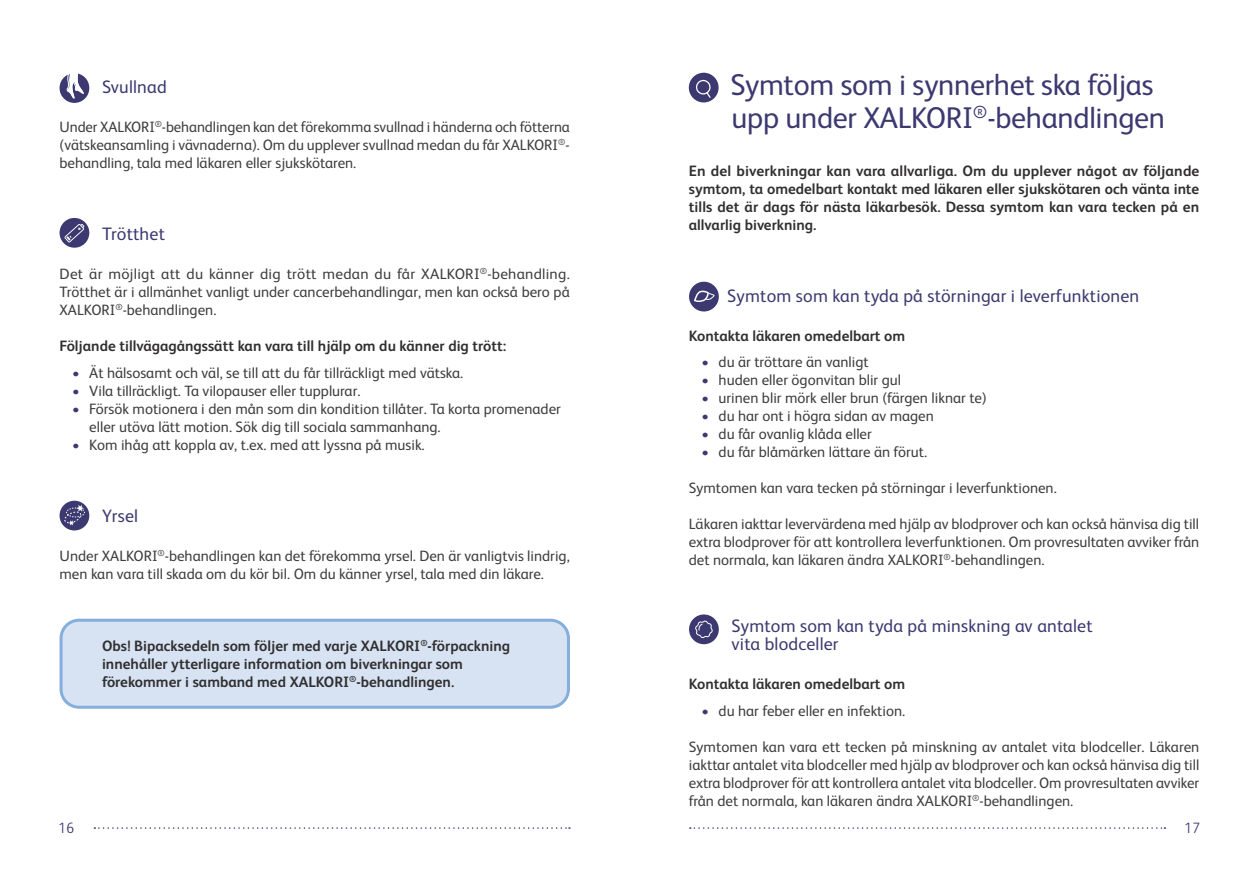
<style>
.page{position:relative;width:1259px;height:893px;background:#fff}
.page>*{position:absolute;margin:0;border:0;box-sizing:border-box;transform-origin:0 0}
._02_pääotsikko{font:30px/33px "FS Albert";letter-spacing:-.01em;color:#3c3970}
._03_väliotsikko{font:18px/18px "FS Albert";letter-spacing:.01em;color:#3c3970}
._01_leipis{font:15px/18px "FS Albert";color:#3e3e3f;text-align:justify}
._01_leipis-2{font:700 15px/18px "FS Albert";color:#312f30;text-align:justify}
.t1{font:300 15px "FS Albert";color:#3c3970}
.s1{color:#3c3970}
</style>
<div class="page">
<svg style="left:690px;top:827px;width:475px;height:2px"></svg>
<svg style="left:94px;top:827px;width:476px;height:2px"></svg>
<div style="left:61px;top:620px;width:507px;height:87px;background:#d7e3f3;border-radius:18px"></div>
<div style="left:60px;top:619px;width:510px;height:90px;border:3px solid #85aedc;border-radius:18px"></div>
<svg style="left:59px;top:218px;width:31px;height:30px"></svg>
<div style="left:60px;top:501px;width:29px;height:29px;background:#3c3970;border-radius:50%"></div>
<svg style="left:64px;top:505px;width:21px;height:20px"></svg>
<div style="left:60px;top:73px;width:29px;height:30px;background:#3c3970;border-radius:50%"></div>
<svg style="left:66px;top:73px;width:18px;height:26px"></svg>
<div style="left:689px;top:282px;width:30px;height:29px;background:#3c3970;border-radius:50%"></div>
<svg style="left:694px;top:290px;width:21px;height:12px"></svg>
<div style="left:689px;top:614px;width:30px;height:30px;background:#3c3970;border-radius:50%"></div>
<svg style="left:695px;top:621px;width:17px;height:17px"></svg>
<div style="left:689px;top:73px;width:29px;height:29px;background:#3c3970;border-radius:50%"></div>
<svg style="left:696px;top:80px;width:15px;height:18px"></svg>
<p class="_03_väliotsikko" style="left:102px;top:77px;width:66px">Svullnad</p>
<p class="_01_leipis" style="left:60px;top:118px;width:512px">Under XALKORI<sup>®</sup>-behandlingen kan det förekomma svullnad i händerna och fötterna (vätskeansamling i vävnaderna). Om du upplever svullnad medan du får XALKORI<sup>®</sup>- behandling, tala med läkaren eller sjukskötaren.</p>
<p class="_03_väliotsikko" style="left:102px;top:225px;width:64px">Trötthet</p>
<p class="_01_leipis" style="left:60px;top:265px;width:512px">Det är möjligt att du känner dig trött medan du får XALKORI<sup>®</sup>-behandling.<br>Trötthet är i allmänhet vanligt under cancerbehandlingar, men kan också bero på XALKORI<sup>®</sup>-behandlingen.</p>
<p class="_01_leipis-2" style="left:60px;top:337px;width:448px">Följande tillvägagångssätt kan vara till hjälp om du känner dig trött:</p>
<p class="_01_leipis" style="left:72px;top:363px;width:392px"><span class="s1">•</span> Ät hälsosamt och väl, se till att du får tillräckligt med vätska.</p>
<p class="_01_leipis" style="left:72px;top:381px;width:290px"><span class="s1">•</span> Vila tillräckligt. Ta vilopauser eller tupplurar.</p>
<p class="_01_leipis" style="left:89px;top:399px;width:473px;text-indent:-17px"><span class="s1">•</span> Försök motionera i den mån som din kondition tillåter. Ta korta promenader eller utöva lätt motion. Sök dig till sociala sammanhang.</p>
<p class="_01_leipis" style="left:72px;top:435px;width:354px"><span class="s1">•</span> Kom ihåg att koppla av, t.ex. med att lyssna på musik.</p>
<p class="_03_väliotsikko" style="left:102px;top:506px;width:38px">Yrsel</p>
<p class="_01_leipis" style="left:60px;top:547px;width:511px">Under XALKORI<sup>®</sup>-behandlingen kan det förekomma yrsel. Den är vanligtvis lindrig, men kan vara till skada om du kör bil. Om du känner yrsel, tala med din läkare.</p>
<p class="_01_leipis-2" style="left:102px;top:637px;width:409px">Obs! Bipacksedeln som följer med varje XALKORI<sup>®</sup>-förpackning</p>
<p class="_01_leipis-2" style="left:102px;top:655px;width:362px">innehåller ytterligare information om biverkningar som</p>
<p class="_01_leipis-2" style="left:102px;top:673px;width:354px">förekommer i samband med XALKORI<sup>®</sup>-behandlingen.</p>
<p class="_02_pääotsikko" style="left:730px;top:68px;width:436px">Symtom som i synnerhet ska följas upp under XALKORI<sup>®</sup>-behandlingen</p>
<p class="_01_leipis-2" style="left:689px;top:161px;width:512px">En del biverkningar kan vara allvarliga. Om du upplever något av följande symtom, ta omedelbart kontakt med läkaren eller sjukskötaren och vänta inte tills det är dags för nästa läkarbesök. Dessa symtom kan vara tecken på en allvarlig biverkning.</p>
<p class="_03_väliotsikko" style="left:727px;top:286px;width:413px">Symtom som kan tyda på störningar i leverfunktionen</p>
<p class="_01_leipis-2" style="left:689px;top:327px;width:218px">Kontakta läkaren omedelbart om</p>
<p class="_01_leipis" style="left:701px;top:353px;width:169px"><span class="s1">•</span> du är tröttare än vanligt</p>
<p class="_01_leipis" style="left:701px;top:371px;width:201px"><span class="s1">•</span> huden eller ögonvitan blir gul</p>
<p class="_01_leipis" style="left:701px;top:389px;width:287px"><span class="s1">•</span> urinen blir mörk eller brun (färgen liknar te)</p>
<p class="_01_leipis" style="left:701px;top:407px;width:234px"><span class="s1">•</span> du har ont i högra sidan av magen</p>
<p class="_01_leipis" style="left:701px;top:425px;width:172px"><span class="s1">•</span> du får ovanlig klåda eller</p>
<p class="_01_leipis" style="left:701px;top:443px;width:227px"><span class="s1">•</span> du får blåmärken lättare än förut.</p>
<p class="_01_leipis" style="left:689px;top:479px;width:369px">Symtomen kan vara tecken på störningar i leverfunktionen.</p>
<p class="_01_leipis" style="left:689px;top:515px;width:512px">Läkaren iakttar levervärdena med hjälp av blodprover och kan också hänvisa dig till extra blodprover för att kontrollera leverfunktionen. Om provresultaten avviker från det normala, kan läkaren ändra XALKORI<sup>®</sup>-behandlingen.</p>
<p class="_03_väliotsikko" style="left:731px;top:617px;width:362px">Symtom som kan tyda på minskning av antalet vita blodceller</p>
<p class="_01_leipis-2" style="left:689px;top:675px;width:218px">Kontakta läkaren omedelbart om</p>
<p class="_01_leipis" style="left:701px;top:702px;width:205px"><span class="s1">•</span> du har feber eller en infektion.</p>
<p class="_01_leipis" style="left:689px;top:738px;width:512px">Symtomen kan vara ett tecken på minskning av antalet vita blodceller. Läkaren iakttar antalet vita blodceller med hjälp av blodprover och kan också hänvisa dig till extra blodprover för att kontrollera antalet vita blodceller. Om provresultaten avviker från det normala, kan läkaren ändra XALKORI<sup>®</sup>-behandlingen.</p>
<p class="t1" style="left:58px;top:819px;width:18px">16</p>
<p class="t1" style="left:1184px;top:819px;width:18px">17</p>
</div>
